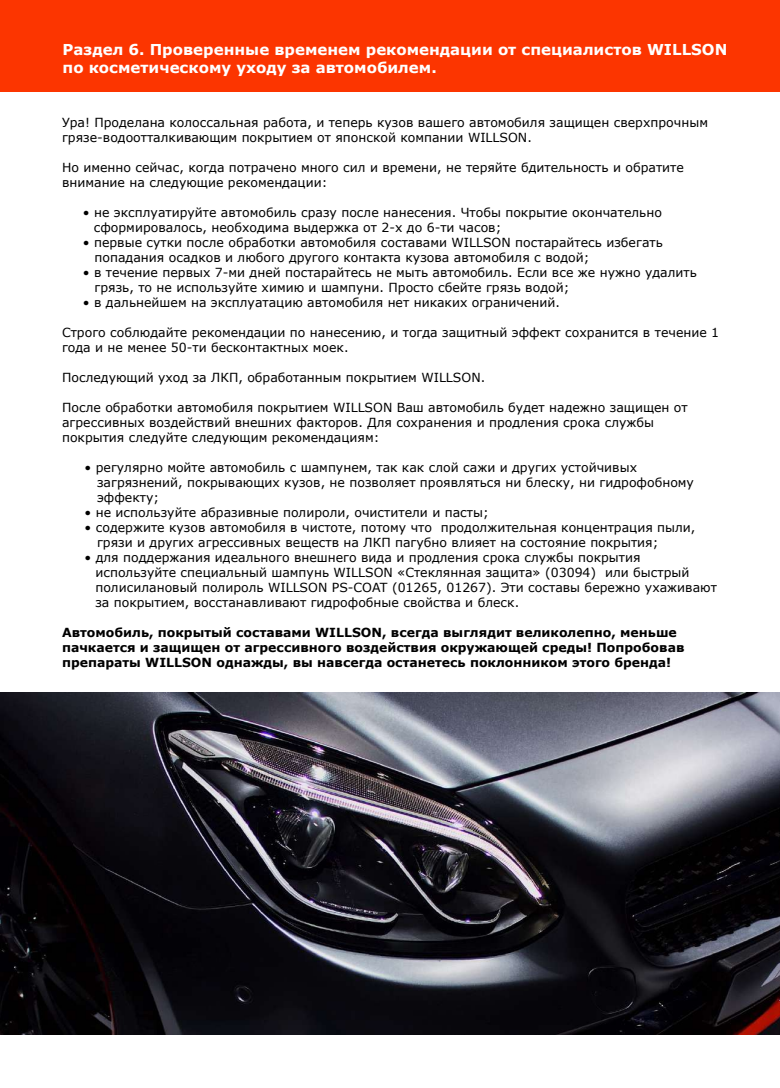
<style>
.page{position:relative;width:780px;height:1088px;background:#fff}
.page>*{position:absolute;margin:0;border:0;box-sizing:border-box;transform-origin:0 0}
.t1{font:700 15px/18px "Verdana";color:#fff}
.t2{font:12.5px/15px "Verdana";color:#000}
.t3{font:700 12.5px/15px "Verdana";color:#000}
</style>
<div class="page">
<div style="left:0;top:0;width:780px;height:91px;background:#fc3500"></div>
<img style="left:0;top:693px;width:780px;height:341px">
<p class="t1" style="left:63px;top:40px;width:666px">Раздел 6. Проверенные временем рекомендации от специалистов WILLSON по косметическому уходу за автомобилем.</p>
<p class="t2" style="left:62px;top:115px;width:647px">Ура! Проделана колоссальная работа, и теперь кузов вашего автомобиля защищен сверхпрочным грязе-водоотталкивающим покрытием от японской компании WILLSON.</p>
<p class="t2" style="left:62px;top:160px;width:623px">Но именно сейчас, когда потрачено много сил и времени, не теряйте бдительность и обратите внимание на следующие рекомендации:</p>
<p class="t2" style="left:94px;top:205px;width:569px;text-indent:-11px">• не эксплуатируйте автомобиль сразу после нанесения. Чтобы покрытие окончательно сформировалось, необходима выдержка от 2-х до 6-ти часов;</p>
<p class="t2" style="left:95px;top:235px;width:569px;text-indent:-12px">• первые сутки после обработки автомобиля составами WILLSON постарайтесь избегать попадания осадков и любого другого контакта кузова автомобиля с водой;</p>
<p class="t2" style="left:95px;top:265px;width:603px;text-indent:-12px">• в течение первых 7-ми дней постарайтесь не мыть автомобиль. Если все же нужно удалить грязь, то не используйте химию и шампуни. Просто сбейте грязь водой;</p>
<p class="t2" style="left:83px;top:295px;width:478px">• в дальнейшем на эксплуатацию автомобиля нет никаких ограничений.</p>
<p class="t2" style="left:62px;top:325px;width:658px">Строго соблюдайте рекомендации по нанесению, и тогда защитный эффект сохранится в течение 1 года и не менее 50-ти бесконтактных моек.</p>
<p class="t2" style="left:62px;top:370px;width:424px">Последующий уход за ЛКП, обработанным покрытием WILLSON.</p>
<p class="t2" style="left:62px;top:400px;width:627px">После обработки автомобиля покрытием WILLSON Ваш автомобиль будет надежно защищен от агрессивных воздействий внешних факторов. Для сохранения и продления срока службы покрытия следуйте следующим рекомендациям:</p>
<p class="t2" style="left:97px;top:460px;width:598px;text-indent:-12px">• регулярно мойте автомобиль с шампунем, так как слой сажи и других устойчивых загрязнений, покрывающих кузов, не позволяет проявляться ни блеску, ни гидрофобному эффекту;</p>
<p class="t2" style="left:85px;top:505px;width:405px">• не используйте абразивные полироли, очистители и пасты;</p>
<p class="t2" style="left:97px;top:520px;width:600px;text-indent:-12px">• содержите кузов автомобиля в чистоте, потому что продолжительная концентрация пыли, грязи и других агрессивных веществ на ЛКП пагубно влияет на состояние покрытия;</p>
<p class="t2" style="left:95px;top:550px;width:623px;text-indent:-11px">• для поддержания идеального внешнего вида и продления срока службы покрытия используйте специальный шампунь WILLSON «Стеклянная защита» (03094) или быстрый полисилановый полироль WILLSON PS-COAT (01265, 01267). Эти составы бережно ухаживают за покрытием, восстанавливают гидрофобные свойства и блеск.</p>
<p class="t3" style="left:62px;top:625px;width:624px">Автомобиль, покрытый составами WILLSON, всегда выглядит великолепно, меньше пачкается и защищен от агрессивного воздействия окружающей среды! Попробовав препараты WILLSON однажды, вы навсегда останетесь поклонником этого бренда!</p>
</div>
